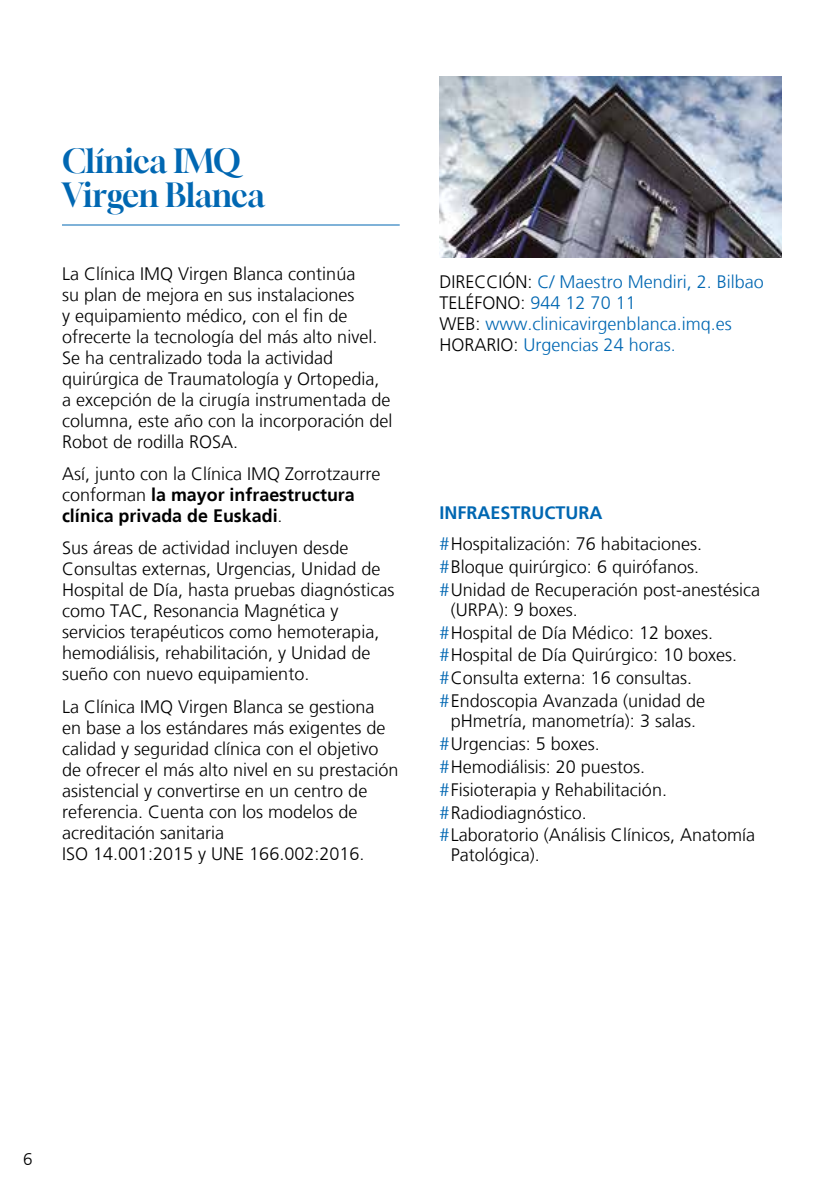
<style>
.page{position:relative;width:840px;height:1191px;background:#fff}
.page>*{position:absolute;margin:0;border:0;box-sizing:border-box;transform-origin:0 0}
.t1{font:32px/34px "Gloock";letter-spacing:-.015em;color:#0067b2}
.t2{font:300 18px/21px "Frutiger LT";color:#000}
.t3{font:300 18px/21px "Frutiger LT";color:#0067b2}
.t4{font:300 17px "Frutiger LT";color:#000}
.s1{font-weight:700}
.s2{color:#000}
.s3{font-weight:700;color:#0067b2}
.s4{color:#0067b2}
</style>
<div class="page">
<img style="left:439px;top:77px;width:342px;height:180px">
<hr style="left:62px;top:224px;width:337px;height:1px;background:#0067b2">
<h1 class="t1" style="left:62px;top:146px;width:204px">Clínica IMQ<br>Virgen Blanca</h1>
<p class="t2" style="left:62px;top:263px;width:332px">La Clínica IMQ Virgen Blanca continúa<br>su plan de mejora en sus instalaciones<br>y equipamiento médico, con el fin de ofrecerte la tecnología del más alto nivel.<br>Se ha centralizado toda la actividad quirúrgica de Traumatología y Ortopedia, a excepción de la cirugía instrumentada de columna, este año con la incorporación del Robot de rodilla ROSA.</p>
<p class="t2" style="left:62px;top:463px;width:320px">Así, junto con la Clínica IMQ Zorrotzaurre conforman <span class="s1">la mayor infraestructura clínica privada de Euskadi</span>.</p>
<p class="t2" style="left:62px;top:538px;width:334px">Sus áreas de actividad incluyen desde Consultas externas, Urgencias, Unidad de Hospital de Día, hasta pruebas diagnósticas como TAC, Resonancia Magnética y servicios terapéuticos como hemoterapia, hemodiálisis, rehabilitación, y Unidad de sueño con nuevo equipamiento.</p>
<p class="t2" style="left:62px;top:696px;width:338px">La Clínica IMQ Virgen Blanca se gestiona<br>en base a los estándares más exigentes de calidad y seguridad clínica con el objetivo de ofrecer el más alto nivel en su prestación asistencial y convertirse en un centro de referencia. Cuenta con los modelos de acreditación sanitaria<br>ISO 14.001:2015 y UNE 166.002:2016.</p>
<p class="t3" style="left:439px;top:271px;width:326px"><span class="s2">DIRECCIÓN:</span> C/ Maestro Mendiri, 2. Bilbao <span class="s2">TELÉFONO:</span> 944 12 70 11<br><span class="s2">WEB:</span> www.clinicavirgenblanca.imq.es <span class="s2">HORARIO:</span> Urgencias 24 horas.</p>
<p class="t2" style="left:439px;top:497px;width:264px;line-height:31.4px"><span class="s3">INFRAESTRUCTURA </span><span class="s4">#</span>Hospitalización: 76 habitaciones.</p>
<p class="t2" style="left:439px;top:555px;width:322px;line-height:22.8px"><span class="s4">#</span>Bloque quirúrgico: 6 quirófanos. <span class="s4">#</span>Unidad de Recuperación post-anestésica</p>
<p class="t2" style="left:439px;top:598px;width:299px;line-height:22.8px;text-indent:11px">(URPA): 9 boxes.<br><span class="s4">#</span>Hospital de Día Médico: 12 boxes. <span class="s4">#</span>Hospital de Día Quirúrgico: 10 boxes. <span class="s4">#</span>Consulta externa: 16 consultas. <span class="s4">#</span>Endoscopia Avanzada (unidad de</p>
<p class="t2" style="left:439px;top:709px;width:317px;line-height:22.8px;text-indent:11px">pHmetría, manometría): 3 salas. <span class="s4">#</span>Urgencias: 5 boxes.<br><span class="s4">#</span>Hemodiálisis: 20 puestos.<br><span class="s4">#</span>Fisioterapia y Rehabilitación. <span class="s4">#</span>Radiodiagnóstico.<br><span class="s4">#</span>Laboratorio (Análisis Clínicos, Anatomía</p>
<p class="t2" style="left:450px;top:845px;width:91px">Patológica).</p>
<p class="t4" style="left:23px;top:1149px;width:11px">6</p>
</div>
